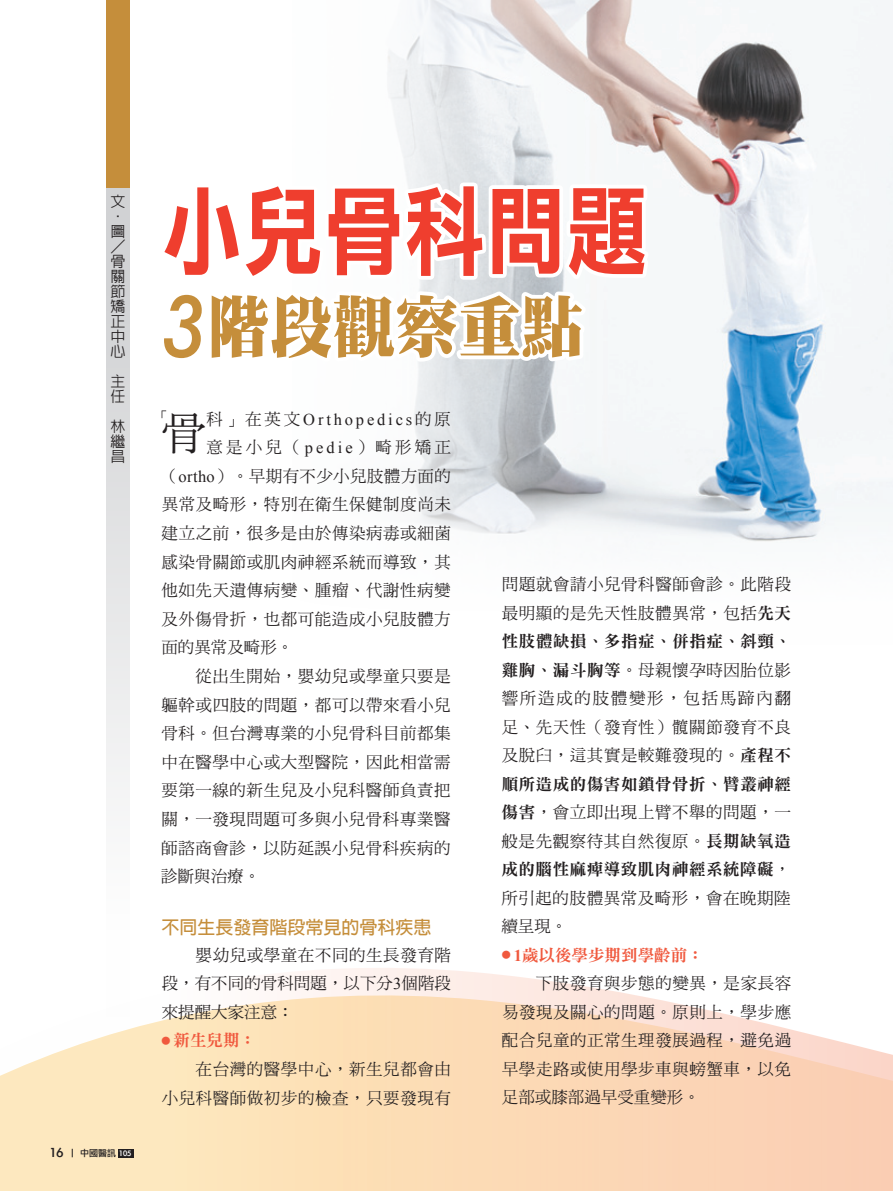
<style>
.page{position:relative;width:893px;height:1191px;background:#fff}
.page>*{position:absolute;margin:0;border:0;box-sizing:border-box;transform-origin:0 0}
.t1{font:97.2px "DF Li Hei Std W7";color:#ef3e2e;scale:.83 1}
.t2{font:67.5px "DF Ming Std W12";color:#c58e3b;scale:.93 1}
.t3{font:45px "DF Ming Std W5";color:#231f20}
.t4{font:700 18px "Lin Gothic";color:#c58e3b}
.t5{font:16.5px/28.7px "DF Ming Std W5";letter-spacing:.035em;color:#231f20;text-align:justify}
.t6{font:16.5px "DF Ming Std W9";letter-spacing:.035em;color:#231f20}
.t7{font:16.5px "DF Ming Std W9";color:#f0593e}
.t8{font:16.5px "Times New Roman";letter-spacing:.17em;color:#231f20}
.t9{font:500 15px/15px "Lin Gothic";color:#231f20}
.t10{font:9px "Li Gothic Med";color:#231f20}
.s1{font-size:15px}
.s2{color:#fff}
.s3{font-family:"A027";font-style:italic;font-size:85.5px}
.s4{font-family:"DF Ming Std W5"}
.s5{font-family:"Times New Roman"}
.s6{font-family:"DF Ming Std W9"}
.s7{font-family:"Times New Roman";font-weight:700}
</style>
<div class="page">
<svg style="left:289px;top:968px;width:292px;height:18px;fill:#fef3ef"></svg>
<svg style="left:0;top:986px;width:893px;height:205px;background:#fce1c2"></svg>
<div style="left:106px;top:187px;width:24px;height:829px;background:linear-gradient(to bottom,#cccdcf,#fff)"></div>
<div style="left:106px;top:0;width:24px;height:187px;background:#c58e3b"></div>
<img style="left:413px;top:0;width:480px;height:542px">
<svg style="left:162px;top:410px;width:4px;height:8px"></svg>
<div style="left:118px;top:1148px;width:15px;height:9px;background:#231f20"></div>
<svg style="left:388px;top:0;width:266px;height:398px"></svg>
<svg style="left:111px;top:239px;width:14px;height:15px"></svg>
<p class="t9" style="left:110px;top:194px;width:16px">文．圖</p>
<p class="t9" style="left:110px;top:254px;width:16px;text-align:justify">骨關節矯正中心</p>
<p class="t9" style="left:110px;top:374px;width:16px">主任</p>
<p class="t9" style="left:110px;top:419px;width:16px;text-align:justify">林繼昌</p>
<p class="t10" style="left:50px;top:1148px;width:83px"><span class="s1">16</span> 中國醫訊 <span class="s2">105</span></p>
<h1 class="t1" style="left:162px;top:179px;width:587px">小兒骨科問題</h1>
<h2 class="t2" style="left:162px;top:290px;width:455px"><span class="s3">3</span>階段觀察重點</h2>
<h3 class="t3" style="left:162px;top:409px;width:46px">骨</h3>
<p class="t8" style="left:207px;top:408px;width:246px"><span class="s4">科」在英文</span>Orthopedics<span class="s4">的原</span></p>
<p class="t5" style="left:161px;top:432px;width:291px;text-indent:45px">意是小兒（<span class="s5">pedie</span>）畸形矯正（<span class="s5">ortho</span>）。早期有不少小兒肢體方面的異常及畸形，特別在衛生保健制度尚未建立之前，很多是由於傳染病毒或細菌感染骨關節或肌肉神經系統而導致，其他如先天遺傳病變、腫瘤、代謝性病變及外傷骨折，也都可能造成小兒肢體方面的異常及畸形。</p>
<p class="t5" style="left:161px;top:661px;width:291px;text-indent:34px">從出生開始，嬰幼兒或學童只要是軀幹或四肢的問題，都可以帶來看小兒骨科。但台灣專業的小兒骨科目前都集中在醫學中心或大型醫院，因此相當需要第一線的新生兒及小兒科醫師負責把關，一發現問題可多與小兒骨科專業醫師諮商會診，以防延誤小兒骨科疾病的診斷與治療。</p>
<p class="t4" style="left:162px;top:918px;width:271px">不同生長發育階段常見的骨科疾患</p>
<p class="t5" style="left:162px;top:940px;width:291px;text-indent:34px">嬰幼兒或學童在不同的生長發育階段，有不同的骨科問題，以下分<span class="s5">3</span>個階段來提醒大家注意：</p>
<p class="t7" style="left:162px;top:1031px;width:96px"><sup>●</sup> 新生兒期：</p>
<p class="t5" style="left:162px;top:1054px;width:291px;text-align:right">在台灣的醫學中心，新生兒都會由<br>小兒科醫師做初步的檢查，只要發現有</p>
<p class="t5" style="left:502px;top:570px;width:291px">問題就會請小兒骨科醫師會診。此階段最明顯的是先天性肢體異常，包括<span class="s6">先天</span></p>
<p class="t6" style="left:502px;top:632px;width:291px">性肢體缺損、多指症、併指症、斜頸、</p>
<p class="t5" style="left:502px;top:655px;width:291px"><span class="s6">雞胸、漏斗胸等</span>。母親懷孕時因胎位影響所造成的肢體變形，包括馬蹄內翻足、先天性（發育性）髖關節發育不良及脫臼，這其實是較難發現的。<span class="s6">產程不</span></p>
<p class="t6" style="left:502px;top:775px;width:291px">順所造成的傷害如鎖骨骨折、臂叢神經</p>
<p class="t5" style="left:502px;top:798px;width:291px"><span class="s6">傷害</span>，會立即出現上臂不舉的問題，一般是先觀察待其自然復原。<span class="s6">長期缺氧造</span></p>
<p class="t6" style="left:501px;top:860px;width:291px">成的腦性麻痺導致肌肉神經系統障礙<span class="s4">，</span></p>
<p class="t5" style="left:501px;top:883px;width:291px">所引起的肢體異常及畸形，會在晚期陸續呈現。</p>
<p class="t7" style="left:502px;top:946px;width:203px"><sup>●</sup> <span class="s7">1</span>歲以後學步期到學齡前：</p>
<p class="t5" style="left:502px;top:969px;width:291px;text-indent:34px">下肢發育與步態的變異，是家長容易發現及關心的問題。原則上，學步應配合兒童的正常生理發展過程，避免過早學走路或使用學步車與螃蟹車，以免足部或膝部過早受重變形。</p>
</div>
